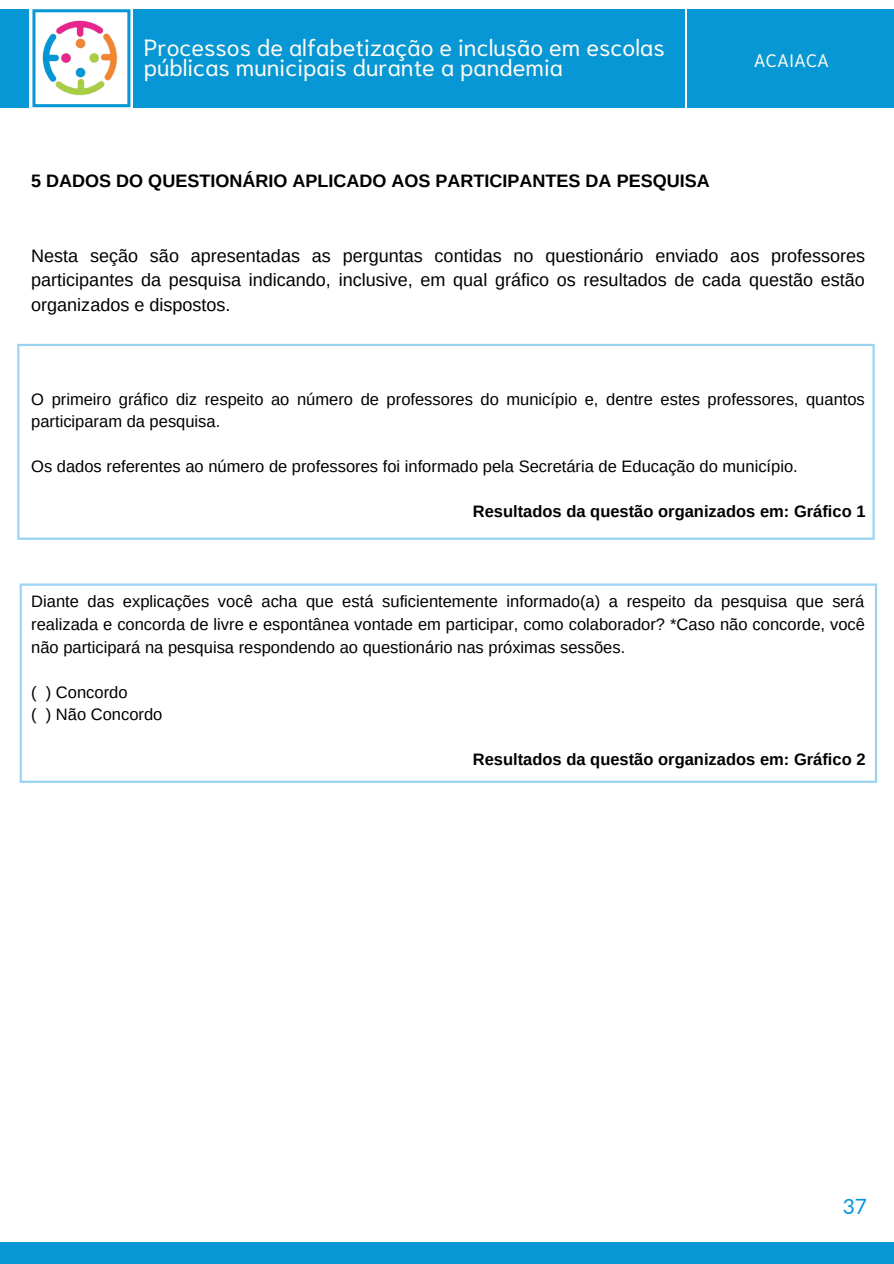
<style>
.page{position:relative;width:894px;height:1264px;background:#fff}
.page>*{position:absolute;margin:0;border:0;box-sizing:border-box;transform-origin:0 0}
.t1{font:23.4px/20.2px "Niramit";color:#fffcf5}
.t2{font:21px "Lato";color:#0595e1}
.t3{font:18px/24.8px "Arimo";color:#000;text-align:justify}
.t4{font:700 18px "Arimo";color:#000}
.t5{font:18px "Niramit";color:#fffcf5}
.t6{font:16.5px/22.5px "Arimo";color:#000}
.t7{font:700 16.5px "Arimo";color:#000}
</style>
<div class="page">
<div style="left:0;top:1242px;width:893px;height:21px;background:#0797d4"></div>
<svg style="left:20px;top:583px;width:856px;height:200px"></svg>
<svg style="left:17px;top:344px;width:857px;height:196px"></svg>
<div style="left:134px;top:9px;width:550px;height:98px;background:#0797d4"></div>
<svg style="left:32px;top:9px;width:98px;height:98px"></svg>
<div style="left:0;top:9px;width:29px;height:98px;background:#0797d4"></div>
<div style="left:687px;top:9px;width:206px;height:98px;background:#0797d4"></div>
<h1 class="t1" style="left:144px;top:35px;width:522px">Processos de alfabetização e inclusão em escolas públicas municipais durante a pandemia</h1>
<p class="t4" style="left:31px;top:171px;width:679px">5 DADOS DO QUESTIONÁRIO APLICADO AOS PARTICIPANTES DA PESQUISA</p>
<p class="t5" style="left:753px;top:47px;width:77px">ACAIACA</p>
<p class="t3" style="left:31px;top:243px;width:835px">Nesta seção são apresentadas as perguntas contidas no questionário enviado aos professores participantes da pesquisa indicando, inclusive, em qual gráfico os resultados de cada questão estão organizados e dispostos.</p>
<p class="t6" style="left:31px;top:388px;width:834px">O primeiro gráfico diz respeito ao número de professores do município e, dentre estes professores, quantos participaram da pesquisa.</p>
<p class="t6" style="left:31px;top:455px;width:767px">Os dados referentes ao número de professores foi informado pela Secretária de Educação do município.</p>
<p class="t7" style="left:472px;top:502px;width:394px">Resultados da questão organizados em: Gráfico 1</p>
<p class="t6" style="left:31px;top:590px;width:835px;text-align:justify">Diante das explicações você acha que está suficientemente informado(a) a respeito da pesquisa que será realizada e concorda de livre e espontânea vontade em participar, como colaborador? *Caso não concorde, você não participará na pesquisa respondendo ao questionário nas próximas sessões.</p>
<p class="t6" style="left:31px;top:680px;width:133px">( ) Concordo<br>( ) Não Concordo</p>
<p class="t7" style="left:472px;top:750px;width:394px">Resultados da questão organizados em: Gráfico 2</p>
<p class="t2" style="left:842px;top:1193px;width:26px">37</p>
</div>
